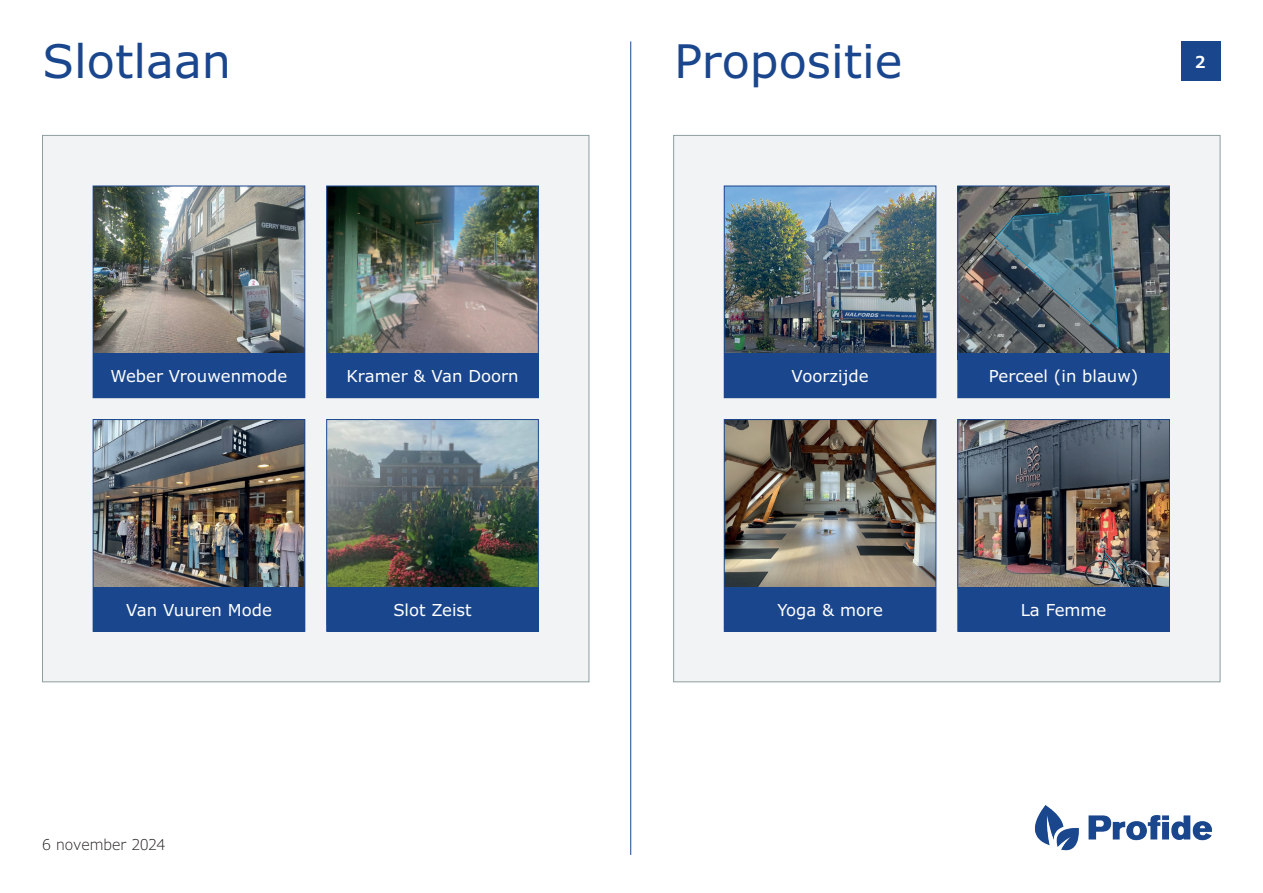
<style>
.page{position:relative;width:1263px;height:893px;background:#fff}
.page>*{position:absolute;margin:0;border:0;box-sizing:border-box;transform-origin:0 0}
.t1{font:46.35px "Verdana Pro";color:#1a468d}
.t2{font:16.5px "Verdana Pro";color:#fff}
.t3{font:600 16.5px "Verdana Pro";color:#fff}
.t4{font:300 15px "Verdana Pro";color:#231f20}
</style>
<div class="page">
<img style="left:1034px;top:805px;width:179px;height:46px">
<div style="left:42px;top:135px;width:547px;height:547px;background:#f2f3f4;border:1px solid #8d9ea0"></div>
<div style="left:673px;top:135px;width:547px;height:547px;background:#f2f3f4;border:1px solid #8d9ea0"></div>
<img style="left:95px;top:188px;width:208px;height:166px">
<div style="left:93px;top:186px;width:212px;height:212px;border:1px solid #1a468d"></div>
<img style="left:726px;top:188px;width:208px;height:166px">
<div style="left:724px;top:186px;width:212px;height:212px;border:1px solid #1a468d"></div>
<img style="left:95px;top:421px;width:208px;height:166px">
<div style="left:93px;top:419px;width:212px;height:213px;border:1px solid #1a468d"></div>
<img style="left:726px;top:421px;width:208px;height:166px">
<div style="left:724px;top:419px;width:212px;height:213px;border:1px solid #1a468d"></div>
<img style="left:328px;top:188px;width:209px;height:166px">
<div style="left:326px;top:186px;width:213px;height:212px;border:1px solid #1a468d"></div>
<img style="left:959px;top:188px;width:209px;height:166px">
<div style="left:957px;top:186px;width:213px;height:212px;border:1px solid #1a468d"></div>
<img style="left:328px;top:421px;width:209px;height:166px">
<div style="left:326px;top:419px;width:213px;height:213px;border:1px solid #1a468d"></div>
<img style="left:959px;top:421px;width:209px;height:166px">
<div style="left:957px;top:419px;width:213px;height:213px;border:1px solid #1a468d"></div>
<div style="left:93px;top:354px;width:212px;height:44px;background:#1a468d"></div>
<div style="left:724px;top:354px;width:212px;height:44px;background:#1a468d"></div>
<div style="left:93px;top:587px;width:212px;height:44px;background:#1a468d"></div>
<div style="left:724px;top:587px;width:212px;height:44px;background:#1a468d"></div>
<div style="left:327px;top:354px;width:211px;height:44px;background:#1a468d"></div>
<div style="left:958px;top:354px;width:211px;height:44px;background:#1a468d"></div>
<div style="left:327px;top:587px;width:211px;height:44px;background:#1a468d"></div>
<div style="left:958px;top:587px;width:211px;height:44px;background:#1a468d"></div>
<div style="left:1181px;top:41px;width:39px;height:40px;background:#1a468d"></div>
<hr style="left:630px;top:41px;width:1px;height:814px;background:#1a468d">
<h1 class="t1" style="left:43px;top:32px;width:190px">Slotlaan</h1>
<h1 class="t1" style="left:674px;top:32px;width:230px">Propositie</h1>
<p class="t3" style="left:1195px;top:51px;width:12px">2</p>
<p class="t2" style="left:111px;top:365px;width:178px">Weber Vrouwenmode</p>
<p class="t2" style="left:792px;top:365px;width:78px">Voorzijde</p>
<p class="t2" style="left:346px;top:365px;width:174px">Kramer &amp; Van Doorn</p>
<p class="t2" style="left:989px;top:365px;width:151px">Perceel (in blauw)</p>
<p class="t2" style="left:126px;top:599px;width:147px">Van Vuuren Mode</p>
<p class="t2" style="left:777px;top:599px;width:107px">Yoga &amp; more</p>
<p class="t2" style="left:393px;top:599px;width:80px">Slot Zeist</p>
<p class="t2" style="left:1021px;top:599px;width:87px">La Femme</p>
<p class="t4" style="left:43px;top:835px;width:124px">6 november 2024</p>
</div>
